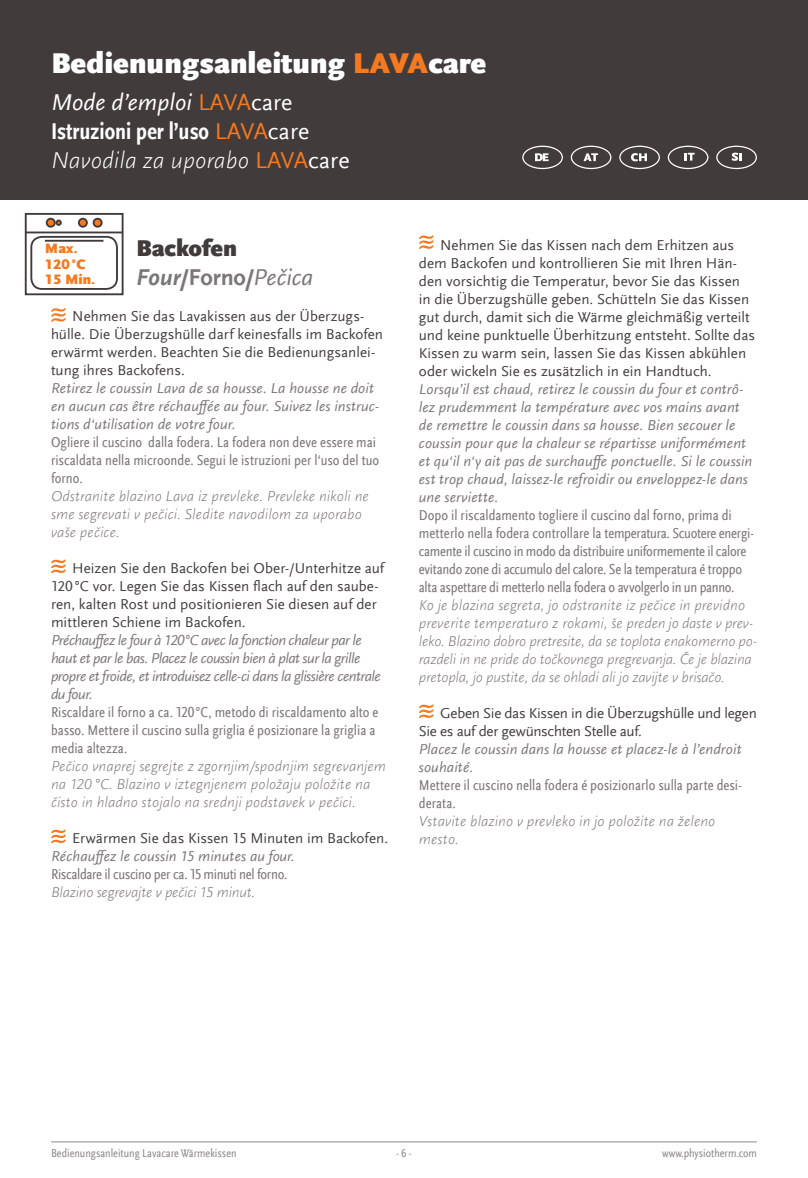
<style>
.page{position:relative;width:808px;height:1178px;background:#fff}
.page>*{position:absolute;margin:0;border:0;box-sizing:border-box;transform-origin:0 0}
.t1{font:900 30px "Scala Sans Offc Pro";color:#fff}
.t2{font:700 condensed 24px/28.8px "Scala Sans Offc Pro";color:#fff}
.t3{font:900 24px/28.8px "Scala Sans Offc Pro";color:#413c3b}
.t4{font:15px/18px "Scala Sans Offc Pro";color:#413c3b}
.t5{font:italic 300 15px/18px "Scala Sans Offc Pro";color:#7b7777}
.t6{font:condensed 15px/18px "Scala Sans Offc Pro";color:#7b7777}
.t7{font:italic 15px/18px "Scala Sans Offc Pro";letter-spacing:.005em;color:#7b7777}
.t8{font:italic 15px/18px "Scala Sans Offc Pro";letter-spacing:-.03em;color:#7b7777}
.t9{font:15px/18px "Scala Sans Offc Pro";letter-spacing:-.02em;color:#413c3b}
.t10{font:condensed 15px "Scala Sans Offc Pro";letter-spacing:-.02em;color:#7b7777}
.t11{font:900 14.4px/15.1px "Scala Sans Offc Pro";color:#f47920}
.t12{font:condensed 12px "Scala Sans Offc Pro";color:#8c8989}
.s1{color:#f47920}
.s2{font-weight:400;font-style:italic;font-stretch:normal}
.s3{font-weight:400;font-stretch:normal;color:#f47920}
.s4{font-weight:400;font-stretch:normal}
.s5{font-weight:300;font-style:italic;font-stretch:normal}
.s6{font-weight:700;font-style:italic;color:#7b7777}
.s7{font-weight:700;color:#7b7777}
.s8{font-weight:400;font-style:italic;color:#7b7777}
</style>
<div class="page">
<hr style="left:51px;top:1141px;width:706px;height:1px;background:#8c8989">
<div style="left:0;top:0;width:808px;height:200px;background:#413c3b"></div>
<svg style="left:571px;top:146px;width:40px;height:23px"></svg>
<svg style="left:522px;top:146px;width:41px;height:23px"></svg>
<svg style="left:619px;top:146px;width:41px;height:23px"></svg>
<svg style="left:668px;top:146px;width:40px;height:23px"></svg>
<svg style="left:716px;top:146px;width:41px;height:23px"></svg>
<svg style="left:51px;top:308px;width:15px;height:13px"></svg>
<svg style="left:419px;top:236px;width:15px;height:13px"></svg>
<svg style="left:51px;top:560px;width:15px;height:13px"></svg>
<svg style="left:419px;top:705px;width:15px;height:13px"></svg>
<svg style="left:51px;top:830px;width:15px;height:13px"></svg>
<div style="left:47px;top:219px;width:8px;height:8px;background:#f47920;border-radius:50%"></div>
<div style="left:46px;top:218px;width:10px;height:10px;border:2px solid #413c3b;border-radius:50%"></div>
<svg style="left:56px;top:220px;width:6px;height:6px"></svg>
<div style="left:79px;top:219px;width:8px;height:8px;background:#f47920;border-radius:50%"></div>
<div style="left:78px;top:218px;width:10px;height:10px;border:2px solid #413c3b;border-radius:50%"></div>
<div style="left:94px;top:219px;width:8px;height:8px;background:#f47920;border-radius:50%"></div>
<div style="left:93px;top:218px;width:10px;height:10px;border:2px solid #413c3b;border-radius:50%"></div>
<div style="left:25px;top:213px;width:99px;height:82px;border:2px solid #413c3b"></div>
<hr style="left:25px;top:231px;width:98px;height:2px;background:#413c3b">
<hr style="left:45px;top:240px;width:58px;height:2px;background:#413c3b">
<div style="left:30px;top:236px;width:88px;height:54px;border:2px solid #413c3b;border-radius:11px"></div>
<h1 class="t1" style="left:51px;top:46px;width:340px">Bedienungsanleitung <span class="s1">LAVA</span></h1>
<h1 class="t1" style="left:428px;top:46px;width:60px">care</h1>
<h2 class="t2" style="left:51px;top:88px;width:300px"><span class="s2">Mode d’emploi</span> <span class="s3">LAVA</span><span class="s4">care<br></span>Istruzioni per l’uso <span class="s3">LAVA</span><span class="s4">care<br></span><span class="s5">Navodila za uporabo</span> <span class="s3">LAVA</span><span class="s4">care</span></h2>
<h2 class="t3" style="left:136px;top:234px;width:179px">Backofen<br><span class="s6">Four</span><span class="s7">/Forno/</span><span class="s8">Pečica</span></h2>
<p class="t4" style="left:51px;top:307px;width:333px;text-indent:21px">Nehmen Sie das Lavakissen aus der Überzugs&shy;hülle. Die Überzugshülle darf keinesfalls im Backofen erwärmt werden. Beachten Sie die Bedienungsanlei&shy;tung ihres Backofens.</p>
<p class="t7" style="left:51px;top:379px;width:330px">Retirez le coussin Lava de sa housse. La housse ne doit en aucun cas être réchauffée au four. Suivez les instruc&shy;tions d‘utilisation de votre four.</p>
<p class="t6" style="left:51px;top:433px;width:330px">Ogliere il cuscino dalla fodera. La fodera non deve essere mai riscaldata nella microonde. Segui le istruzioni per l‘uso del tuo forno.</p>
<p class="t5" style="left:51px;top:487px;width:319px">Odstranite blazino Lava iz prevleke. Prevleke nikoli ne sme segrevati v pečici. Sledite navodilom za uporabo vaše pečice.</p>
<p class="t4" style="left:51px;top:559px;width:335px;text-indent:21px">Heizen Sie den Backofen bei Ober-/Unterhitze auf 120 °C vor. Legen Sie das Kissen flach auf den saube&shy;ren, kalten Rost und positionieren Sie diesen auf der mittleren Schiene im Backofen.</p>
<p class="t8" style="left:51px;top:631px;width:331px">Préchauffez le four à 120°C avec la fonction chaleur par le haut et par le bas. Placez le coussin bien à plat sur la grille propre et froide, et introduisez celle-ci dans la glissière centrale du four.</p>
<p class="t6" style="left:51px;top:703px;width:329px">Riscaldare il forno a ca. 120 °C, metodo di riscaldamento alto e basso. Mettere il cuscino sulla griglia é posizionare la griglia a media altezza.</p>
<p class="t5" style="left:51px;top:757px;width:337px">Pečico vnaprej segrejte z zgornjim/spodnjim segrevanjem na 120 °C. Blazino v iztegnjenem položaju položite na čisto in hladno stojalo na srednji podstavek v pečici.</p>
<p class="t4" style="left:72px;top:829px;width:317px">Erwärmen Sie das Kissen 15 Minuten im Backofen.</p>
<p class="t7" style="left:51px;top:847px;width:245px">Réchauffez le coussin 15 minutes au four.</p>
<p class="t10" style="left:51px;top:865px;width:238px">Riscaldare il cuscino per ca. 15 minuti nel forno.</p>
<p class="t5" style="left:51px;top:883px;width:206px">Blazino segrevajte v pečici 15 minut.</p>
<p class="t11" style="left:45px;top:241px;width:52px">M ax.<br>120°C<br>15 Min.</p>
<p class="t4" style="left:419px;top:236px;width:338px;text-indent:21px">Nehmen Sie das Kissen nach dem Erhitzen aus dem Backofen und kontrollieren Sie mit Ihren Hän&shy;den vorsichtig die Temperatur, bevor Sie das Kissen in die Überzugshülle geben. Schütteln Sie das Kissen gut durch, damit sich die Wärme gleichmäßig verteilt und keine punktuelle Überhitzung entsteht. Sollte das Kissen zu warm sein, lassen Sie das Kissen abkühlen oder wickeln Sie es zusätzlich in ein Handtuch.</p>
<p class="t7" style="left:419px;top:380px;width:335px">Lorsqu’il est chaud, retirez le coussin du four et contrô&shy;lez prudemment la température avec vos mains avant de remettre le coussin dans sa housse. Bien secouer le coussin pour que la chaleur se répartisse uniformément et qu‘il n‘y ait pas de surchauffe ponctuelle. Si le coussin est trop chaud, laissez-le refroidir ou enveloppez-le dans une serviette.</p>
<p class="t6" style="left:419px;top:506px;width:337px">Dopo il riscaldamento togliere il cuscino dal forno, prima di metterlo nella fodera controllare la temperatura. Scuotere energi&shy;camente il cuscino in modo da distribuire uniformemente il calore evitando zone di accumulo del calore. Se la temperatura é troppo alta aspettare di metterlo nella fodera o avvolgerlo in un panno.</p>
<p class="t5" style="left:419px;top:596px;width:340px">Ko je blazina segreta, jo odstranite iz pečice in previdno preverite temperaturo z rokami, še preden jo daste v prev&shy;leko. Blazino dobro pretresite, da se toplota enakomerno po&shy;razdeli in ne pride do točkovnega pregrevanja. Če je blazina pretopla, jo pustite, da se ohladi ali jo zavijte v brisačo.</p>
<p class="t9" style="left:419px;top:704px;width:340px;text-indent:21px">Geben Sie das Kissen in die Überzugshülle und legen<br>Sie es auf der gewünschten Stelle auf.</p>
<p class="t7" style="left:419px;top:740px;width:324px">Placez le coussin dans la housse et placez-le à l’endroit souhaité.</p>
<p class="t6" style="left:419px;top:776px;width:325px">Mettere il cuscino nella fodera é posizionarlo sulla parte desi&shy;derata.</p>
<p class="t5" style="left:419px;top:812px;width:298px">Vstavite blazino v prevleko in jo položite na želeno mesto.</p>
<p class="t12" style="left:51px;top:1146px;width:187px">Bedienungsanleitung Lavacare Wärmekissen</p>
<p class="t12" style="left:396px;top:1146px;width:17px">- 6 -</p>
<p class="t12" style="left:662px;top:1146px;width:96px">www.physiotherm.com</p>
</div>
